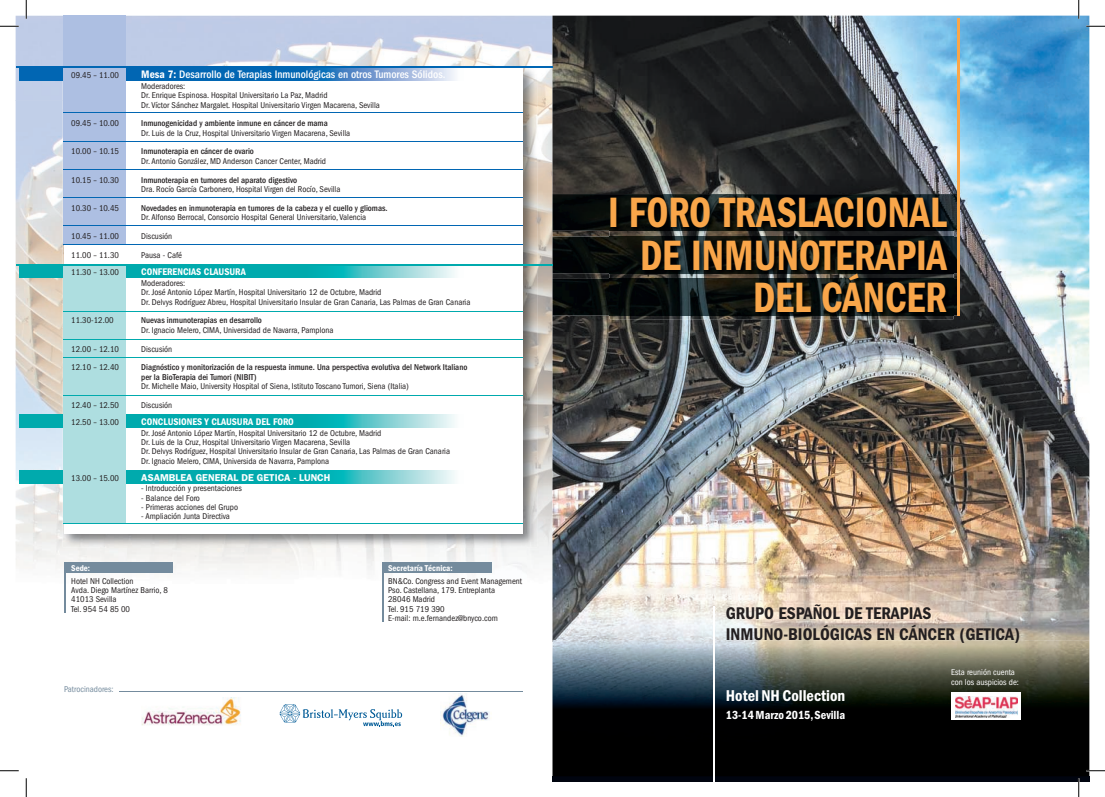
<style>
.page{position:relative;width:1105px;height:797px;background:#fff}
.page>*{position:absolute;margin:0;border:0;box-sizing:border-box;transform-origin:0 0}
.t1{font:600 condensed 43.88px/42.6px "Franklin Gothic";color:#f9a64a;text-align:right;scale:.9 1}
.t2{font:600 condensed 17.5px/21px "Franklin Gothic";color:#231f20}
.t3{font:600 condensed 16.25px "Franklin Gothic";color:#fff}
.t4{font:600 condensed 12.12px "Franklin Gothic";color:#fff}
.t5{font:500 condensed 11.25px "Franklin Gothic";color:#fff}
.t6{font:600 condensed 10px "Franklin Gothic";color:#fff}
.t7{font:600 10px "Franklin Gothic";color:#fff}
.t8{font:condensed 8.75px/9.4px "Franklin Gothic";color:#231f20}
.t9{font:500 condensed 8.75px/9.4px "Franklin Gothic";color:#231f20}
.t10{font:condensed 8.75px/9.4px "Franklin Gothic";color:#fff}
.t11{font:600 condensed 8.75px "Franklin Gothic";color:#fff}
.t12{font:condensed 8.75px "Franklin Gothic";color:#748b9d}
.s1{font-weight:600}
</style>
<div class="page">
<img style="left:16px;top:16px;width:536px;height:84px">
<img style="left:16px;top:100px;width:84px;height:672px">
<img style="left:526px;top:100px;width:26px;height:468px">
<img style="left:100px;top:547px;width:426px;height:190px">
<img style="left:552px;top:16px;width:537px;height:624px">
<div style="left:568px;top:776px;width:521px;height:5px;background:#00040f"></div>
<img style="left:552px;top:776px;width:16px;height:5px">
<img style="left:552px;top:640px;width:537px;height:136px">
<hr style="left:714px;top:606px;width:1px;height:175px;background:#fff">
<img style="left:552px;top:194px;width:405px;height:37px">
<img style="left:552px;top:236px;width:405px;height:37px">
<img style="left:552px;top:279px;width:405px;height:36px">
<img style="left:62px;top:66px;width:475px;height:44px">
<img style="left:62px;top:110px;width:43px;height:437px">
<img style="left:495px;top:110px;width:42px;height:437px">
<img style="left:105px;top:534px;width:390px;height:13px">
<div style="left:64px;top:68px;width:459px;height:465px;background:#fff"></div>
<img style="left:19px;top:68px;width:44px;height:12px">
<svg style="left:126px;top:68px;width:329px;height:12px;background:#3781c1"></svg>
<img style="left:19px;top:265px;width:43px;height:12px">
<svg style="left:62px;top:265px;width:1px;height:12px"></svg>
<svg style="left:126px;top:265px;width:338px;height:12px;background:#31babd"></svg>
<img style="left:19px;top:414px;width:43px;height:13px">
<svg style="left:62px;top:414px;width:1px;height:13px"></svg>
<svg style="left:126px;top:414px;width:329px;height:13px;background:#30babd"></svg>
<img style="left:19px;top:471px;width:43px;height:12px">
<svg style="left:62px;top:471px;width:1px;height:12px"></svg>
<svg style="left:126px;top:471px;width:329px;height:12px;background:#30babd"></svg>
<div style="left:63px;top:16px;width:63px;height:228px;background:#adbfe2"></div>
<div style="left:63px;top:265px;width:63px;height:258px;background:#aedee0"></div>
<hr style="left:957px;top:18px;width:3px;height:297px;background:#f9a64a">
<img style="left:610px;top:196px;width:343px;height:123px">
<img style="left:610px;top:236px;width:343px;height:37px">
<img style="left:610px;top:279px;width:343px;height:36px">
<hr style="left:16px;top:67px;width:536px;height:1px;background:#0166b3">
<hr style="left:16px;top:264px;width:536px;height:1px;background:#00aaad">
<hr style="left:63px;top:112px;width:460px;height:1px;background:#0166b3">
<hr style="left:63px;top:141px;width:460px;height:1px;background:#0166b3">
<hr style="left:63px;top:169px;width:460px;height:1px;background:#0166b3">
<hr style="left:63px;top:197px;width:460px;height:1px;background:#0166b3">
<hr style="left:63px;top:225px;width:460px;height:1px;background:#0166b3">
<hr style="left:63px;top:311px;width:460px;height:1px;background:#00aaad">
<hr style="left:63px;top:339px;width:460px;height:1px;background:#00aaad">
<hr style="left:63px;top:357px;width:460px;height:1px;background:#00aaad">
<hr style="left:63px;top:395px;width:460px;height:1px;background:#00aaad">
<hr style="left:63px;top:523px;width:460px;height:1px;background:#00aaad">
<hr style="left:63px;top:244px;width:460px;height:1px;background:#0166b3">
<div style="left:65px;top:562px;width:108px;height:11px;background:#748b9d"></div>
<hr style="left:64px;top:562px;width:1px;height:51px;background:#748b9d">
<div style="left:383px;top:562px;width:108px;height:11px;background:#748b9d"></div>
<hr style="left:382px;top:562px;width:2px;height:60px;background:#748b9d">
<svg style="left:279px;top:704px;width:123px;height:22px"></svg>
<img style="left:141px;top:697px;width:101px;height:29px">
<img style="left:440px;top:693px;width:52px;height:43px">
<svg style="left:951px;top:692px;width:70px;height:28px"></svg>
<img style="left:956px;top:696px;width:61px;height:21px">
<hr style="left:119px;top:691px;width:404px;height:1px;background:#748b9d">
<svg style="left:0;top:25px;width:19px;height:2px"></svg>
<svg style="left:1086px;top:25px;width:19px;height:2px"></svg>
<svg style="left:0;top:770px;width:19px;height:1px"></svg>
<svg style="left:1086px;top:770px;width:19px;height:1px"></svg>
<svg style="left:25px;top:0;width:2px;height:19px"></svg>
<svg style="left:25px;top:778px;width:2px;height:19px"></svg>
<svg style="left:1078px;top:0;width:1px;height:19px"></svg>
<svg style="left:1078px;top:778px;width:1px;height:19px"></svg>
<p class="t8" style="left:71px;top:70px;width:49px">09.45 – 11.00</p>
<p class="t5" style="left:141px;top:68px;width:306px"><span class="s1">Mesa 7:</span> Desarrollo de Terapias Inmunológicas en otros Tumores Sólidos.</p>
<p class="t8" style="left:141px;top:81px;width:240px">Moderadores:<br>Dr. Enrique Espinosa. Hospital Universitario La Paz, Madrid<br>Dr. Víctor Sánchez Margalet. Hospital Universitario Virgen Macarena, Sevilla</p>
<p class="t8" style="left:71px;top:119px;width:49px">09.45 – 10.00</p>
<p class="t9" style="left:141px;top:119px;width:188px">Inmunogenicidad y ambiente inmune en cáncer de mama</p>
<p class="t8" style="left:141px;top:128px;width:211px">Dr. Luis de la Cruz, Hospital Universitario Virgen Macarena, Sevilla</p>
<p class="t8" style="left:71px;top:147px;width:49px">10.00 – 10.15</p>
<p class="t9" style="left:141px;top:147px;width:114px">Inmunoterapia en cáncer de ovario</p>
<p class="t8" style="left:141px;top:156px;width:186px">Dr. Antonio González, MD Anderson Cancer Center, Madrid</p>
<p class="t8" style="left:71px;top:175px;width:49px">10.15 – 10.30</p>
<p class="t9" style="left:141px;top:175px;width:158px">Inmunoterapia en tumores del aparato digestivo</p>
<p class="t8" style="left:141px;top:184px;width:201px">Dra. Rocío García Carbonero, Hospital Virgen del Rocío, Sevilla</p>
<p class="t8" style="left:71px;top:203px;width:49px">10.30 – 10.45</p>
<p class="t9" style="left:141px;top:203px;width:248px">Novedades en inmunoterapia en tumores de la cabeza y el cuello y gliomas.</p>
<p class="t8" style="left:141px;top:212px;width:226px">Dr. Alfonso Berrocal, Consorcio Hospital General Universitario, Valencia</p>
<p class="t8" style="left:71px;top:231px;width:49px">10.45 – 11.00</p>
<p class="t8" style="left:141px;top:231px;width:33px">Discusión</p>
<p class="t8" style="left:71px;top:250px;width:49px">11.00 – 11.30</p>
<p class="t8" style="left:141px;top:250px;width:42px">Pausa - Café</p>
<p class="t8" style="left:71px;top:267px;width:49px">11.30 – 13.00</p>
<p class="t6" style="left:141px;top:266px;width:106px">CONFERENCIAS CLAUSURA</p>
<p class="t8" style="left:141px;top:278px;width:331px">Moderadores:<br>Dr. José Antonio López Martín, Hospital Universitario 12 de Octubre, Madrid<br>Dr. Delvys Rodríguez Abreu, Hospital Universitario Insular de Gran Canaria, Las Palmas de Gran Canaria</p>
<p class="t8" style="left:71px;top:316px;width:44px">11.30-12.00</p>
<p class="t9" style="left:141px;top:316px;width:122px">Nuevas inmunoterapias en desarrollo</p>
<p class="t8" style="left:141px;top:325px;width:194px">Dr. Ignacio Melero, CIMA, Universidad de Navarra, Pamplona</p>
<p class="t8" style="left:71px;top:344px;width:49px">12.00 – 12.10</p>
<p class="t8" style="left:141px;top:344px;width:33px">Discusión</p>
<p class="t8" style="left:71px;top:363px;width:49px">12.10 – 12.40</p>
<p class="t9" style="left:141px;top:363px;width:328px">Diagnóstico y monitorización de la respuesta inmune. Una perspectiva evolutiva del Network Italiano per la BioTerapia dei Tumori (NIBIT)</p>
<p class="t8" style="left:141px;top:381px;width:269px">Dr. Michelle Maio, University Hospital of Siena, Istituto Toscano Tumori, Siena (Italia)</p>
<p class="t8" style="left:71px;top:400px;width:49px">12.40 – 12.50</p>
<p class="t8" style="left:141px;top:400px;width:33px">Discusión</p>
<p class="t8" style="left:71px;top:417px;width:49px">12.50 – 13.00</p>
<p class="t6" style="left:141px;top:415px;width:154px">CONCLUSIONES Y CLAUSURA DEL FORO</p>
<p class="t8" style="left:141px;top:428px;width:310px">Dr. José Antonio López Martín, Hospital Universitario 12 de Octubre, Madrid<br>Dr. Luis de la Cruz, Hospital Universitario Virgen Macarena, Sevilla<br>Dr. Delvys Rodríguez, Hospital Universitario Insular de Gran Canaria, Las Palmas de Gran Canaria Dr. Ignacio Melero, CIMA, Universida de Navarra, Pamplona</p>
<p class="t8" style="left:71px;top:473px;width:49px">13.00 – 15.00</p>
<p class="t7" style="left:141px;top:471px;width:191px">ASAMBLEA GENERAL DE GETICA - LUNCH</p>
<p class="t8" style="left:141px;top:484px;width:102px">- Introducción y presentaciones</p>
<p class="t8" style="left:141px;top:493px;width:60px">- Balance del Foro</p>
<p class="t8" style="left:141px;top:502px;width:98px">- Primeras acciones del Grupo</p>
<p class="t8" style="left:141px;top:512px;width:90px">- Ampliación Junta Directiva</p>
<p class="t11" style="left:71px;top:563px;width:20px">Sede:</p>
<p class="t8" style="left:71px;top:576px;width:98px">Hotel NH Collection<br>Avda. Diego Martínez Barrio, 8<br>41013 Sevilla<br>Tel. 954 54 85 00</p>
<p class="t12" style="left:64px;top:684px;width:51px">Patrocinadores:</p>
<p class="t11" style="left:388px;top:563px;width:66px">Secretaría Técnica:</p>
<p class="t8" style="left:388px;top:576px;width:135px">BN&amp;Co. Congress and Event Management<br>Pso. Castellana, 179. Entreplanta<br>28046 Madrid<br>Tel. 915 719 390<br>E-mail: m.e.fernandez@bnyco.com</p>
<h1 class="t1" style="left:608px;top:191px;width:378px">I FORO TRASLACIONAL<br>DE INMUNOTERAPIA<br>DEL CÁNCER</h1>
<h2 class="t2" style="left:726px;top:602px;width:296px">GRUPO ESPAÑOL DE TERAPIAS<br>INMUNO-BIOLÓGICAS EN CÁNCER (GETICA)</h2>
<h3 class="t3" style="left:726px;top:686px;width:121px">Hotel NH Collection</h3>
<h3 class="t4" style="left:726px;top:708px;width:121px">13-14 Marzo 2015, Sevilla</h3>
<p class="t10" style="left:951px;top:667px;width:69px">Esta reunión cuenta con los auspicios de:</p>
</div>
